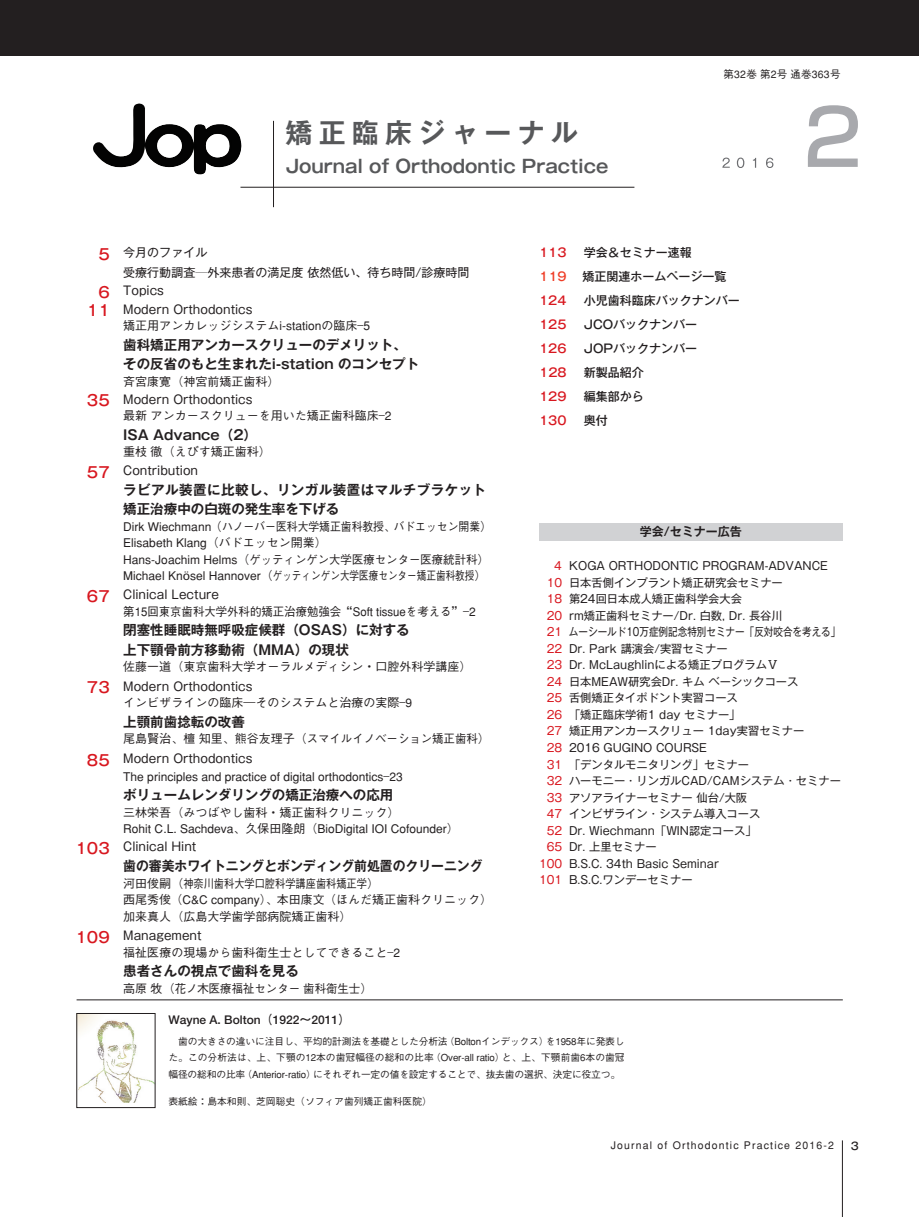
<style>
.page{position:relative;width:919px;height:1217px;background:#fff}
.page>*{position:absolute;margin:0;border:0;box-sizing:border-box;transform-origin:0 0}
.t1{font:500 77.4px "Shin Go";color:#a8a9ad}
.t2{font:27px "Gothic MB101 De B";letter-spacing:.23em;color:#57585a}
.t3{font:18px "Gothic MB101 De B";color:#57585a}
.t4{font:13.5px/19.5px "Gothic MB101 De B";color:#231f20}
.t5{font:13.5px/19.5px "Gothic MB101 De B";letter-spacing:.035em;color:#231f20}
.t6{font:13.5px "Gothic MB101 De B";color:#231f20;scale:.95 1}
.t7{font:500 12px/16.5px "Gothic BBB";color:#231f20}
.t8{font:12px/19.5px "Gothic MB101";color:#231f20}
.t9{font:500 12px "Gothic MB101";color:#231f20}
.t10{font:500 12px "Gothic BBB";color:#231f20;scale:.95 1}
.t11{font:700 12px "Futo Go B101";color:#231f20}
.t12{font:500 12px "Gothic MB101";color:#d8171f}
.t13{font:12px "Gothic MB101 De B";color:#231f20}
.t14{font:500 12px "Gothic MB101";color:#ef3c25}
.t15{font:11.25px "Gothic MB101";color:#231f20}
.t16{font:11.25px "Gothic MB101";color:#231f20;scale:.85 1}
.t17{font:500 10.5px "Gothic BBB";letter-spacing:.11em;color:#231f20}
.t18{font:500 10.5px "Gothic BBB";letter-spacing:.015em;color:#231f20}
.t19{font:500 10.5px "Gothic MB101";color:#231f20}
.t20{font:500 9.75px/16.5px "Gothic BBB";letter-spacing:-.015em;color:#231f20;text-align:justify}
.s1{font-weight:500;font-size:15px;color:#d8171f}
.s2{font-family:"Lucida Grande";font-weight:400}
.s3{color:#d8171f}
</style>
<div class="page">
<hr style="left:842px;top:1140px;width:1px;height:76px;background:#231f20">
<div style="left:0;top:0;width:918px;height:55px;background:#231f20"></div>
<div style="left:539px;top:523px;width:303px;height:17px;background:#d1d2d4"></div>
<svg style="left:722px;top:157px;width:51px;height:11px"></svg>
<img style="left:93px;top:103px;width:149px;height:72px">
<hr style="left:77px;top:999px;width:765px;height:1px;background:#231f20">
<hr style="left:273px;top:121px;width:1px;height:86px;background:#231f20">
<hr style="left:240px;top:187px;width:394px;height:1px;background:#231f20">
<img style="left:79px;top:1015px;width:74px;height:87px">
<h2 class="t2" style="left:285px;top:113px;width:294px">矯正臨床ジャーナル</h2>
<h3 class="t3" style="left:285px;top:153px;width:324px">Journal of Orthodontic Practice</h3>
<p class="t18" style="left:723px;top:68px;width:118px">第32巻第2号通巻363号</p>
<h1 class="t1" style="left:804px;top:87px;width:60px">2</h1>
<p class="t8" style="left:123px;top:242px;width:347px;text-indent:-25px"><span class="s1">5</span> 今月のファイル<br>受療行動調査—外来患者の満足度依然低い、待ち時間/診療時間</p>
<p class="t8" style="left:87px;top:280px;width:167px;line-height:18.6px;text-indent:11px"><span class="s1">6</span> Topics<br><span class="s1">11</span> Modern Orthodontics</p>
<p class="t7" style="left:123px;top:317px;width:248px">矯正用アンカレッジシステムi-stationの臨床—5</p>
<p class="t4" style="left:123px;top:333px;width:297px">歯科矯正用アンカースクリューのデメリット、その反省のもと生まれたi-station のコンセプト</p>
<p class="t7" style="left:123px;top:373px;width:158px">斉宮康寛（神宮前矯正歯科）</p>
<p class="t8" style="left:87px;top:388px;width:167px"><span class="s1">35</span> Modern Orthodontics</p>
<p class="t7" style="left:123px;top:407px;width:270px">最新アンカースクリューを用いた矯正歯科臨床—2</p>
<p class="t4" style="left:123px;top:423px;width:135px">ISA Advance（2）</p>
<p class="t7" style="left:123px;top:443px;width:149px">重枝徹（えびす矯正歯科）</p>
<p class="t8" style="left:87px;top:459px;width:113px"><span class="s1">57</span> Contribution</p>
<p class="t5" style="left:123px;top:478px;width:364px">ラビアル装置に比較し、リンガル装置はマルチブラケット矯正治療中の白斑の発生率を下げる</p>
<p class="t7" style="left:123px;top:518px;width:370px">Dirk Wiechmann（ハノーバー医科大学矯正歯科教授、バドエッセン開業）Elisabeth Klang（バドエッセン開業）<br>Hans-Joachim Helms（ゲッティンゲン大学医療センター医療統計科）Michael Kn<span class="s2">ö</span>sel Hannover（ゲッティンゲン大学医療センター矯正歯科教授）</p>
<p class="t8" style="left:87px;top:583px;width:134px"><span class="s1">67</span> Clinical Lecture</p>
<p class="t10" style="left:123px;top:604px;width:372px">第15回東京歯科大学外科的矯正治療勉強会“Soft tissueを考える”—2</p>
<p class="t4" style="left:123px;top:619px;width:288px">閉塞性睡眠時無呼吸症候群（OSAS）に対する上下顎骨前方移動術（MMA）の現状</p>
<p class="t7" style="left:123px;top:659px;width:350px">佐藤一道（東京歯科大学オーラルメディシン・口腔外科学講座）</p>
<p class="t8" style="left:87px;top:675px;width:167px"><span class="s1">73</span> Modern Orthodontics</p>
<p class="t7" style="left:123px;top:694px;width:290px">インビザラインの臨床—そのシステムと治療の実際—9</p>
<p class="t4" style="left:123px;top:710px;width:123px">上顎前歯捻転の改善</p>
<p class="t7" style="left:123px;top:730px;width:368px">尾島賢治、檀知里、熊谷友理子（スマイルイノベーション矯正歯科）</p>
<p class="t8" style="left:87px;top:747px;width:167px"><span class="s1">85</span> Modern Orthodontics</p>
<p class="t7" style="left:123px;top:768px;width:281px">The principles and practice of digital orthodontics—23</p>
<p class="t4" style="left:123px;top:784px;width:272px">ボリュームレンダリングの矯正治療への応用</p>
<p class="t7" style="left:123px;top:804px;width:337px">三林栄吾（みつばやし歯科・矯正歯科クリニック）<br>Rohit C.L. Sachdeva、久保田隆朗（BioDigital IOI Cofounder）</p>
<p class="t8" style="left:76px;top:835px;width:122px"><span class="s1">103</span> Clinical Hint</p>
<p class="t6" style="left:123px;top:856px;width:379px">歯の審美ホワイトニングとボンディング前処置のクリーニング</p>
<p class="t7" style="left:123px;top:875px;width:370px">河田俊嗣（神奈川歯科大学口腔科学講座歯科矯正学）<br>西尾秀俊（C&amp;C company）、本田康文（ほんだ矯正歯科クリニック）加来真人（広島大学歯学部病院矯正歯科）</p>
<p class="t8" style="left:76px;top:924px;width:127px"><span class="s1">109</span> Management</p>
<p class="t7" style="left:123px;top:944px;width:278px">福祉医療の現場から歯科衛生士としてできること—2</p>
<p class="t4" style="left:123px;top:959px;width:177px">患者さんの視点で歯科を見る</p>
<p class="t7" style="left:123px;top:980px;width:250px">高原牧（花ノ木医療福祉センター歯科衛生士）</p>
<p class="t12" style="left:539px;top:244px;width:29px">113</p>
<p class="t9" style="left:584px;top:244px;width:109px">学会＆セミナー速報</p>
<p class="t14" style="left:539px;top:268px;width:29px">119</p>
<p class="t9" style="left:582px;top:268px;width:145px">矯正関連ホームページ一覧</p>
<p class="t12" style="left:539px;top:292px;width:29px">124</p>
<p class="t9" style="left:584px;top:292px;width:157px">小児歯科臨床バックナンバー</p>
<p class="t12" style="left:539px;top:316px;width:29px">125</p>
<p class="t9" style="left:584px;top:316px;width:115px">JCOバックナンバー</p>
<p class="t12" style="left:539px;top:340px;width:29px">126</p>
<p class="t9" style="left:584px;top:340px;width:115px">JOPバックナンバー</p>
<p class="t12" style="left:539px;top:364px;width:29px">128</p>
<p class="t9" style="left:584px;top:364px;width:61px">新製品紹介</p>
<p class="t12" style="left:539px;top:388px;width:29px">129</p>
<p class="t9" style="left:584px;top:388px;width:61px">編集部から</p>
<p class="t12" style="left:539px;top:412px;width:29px">130</p>
<p class="t9" style="left:584px;top:412px;width:25px">奥付</p>
<p class="t13" style="left:639px;top:523px;width:103px">学会/セミナー広告</p>
<p class="t15" style="left:554px;top:558px;width:275px"><span class="s3">4</span> KOGA ORTHODONTIC PROGRAM-ADVANCE</p>
<p class="t15" style="left:546px;top:574px;width:238px"><span class="s3">10</span> 日本舌側インプラント矯正研究会セミナー</p>
<p class="t15" style="left:546px;top:591px;width:197px"><span class="s3">18</span> 第24回日本成人矯正歯科学会大会</p>
<p class="t15" style="left:546px;top:607px;width:237px"><span class="s3">20</span> rm矯正歯科セミナー/Dr. 白数, Dr. 長谷川</p>
<p class="t16" style="left:546px;top:624px;width:347px"><span class="s3">21</span> ムーシールド10万症例記念特別セミナー「反対咬合を考える」</p>
<p class="t15" style="left:546px;top:640px;width:182px"><span class="s3">22</span> Dr. Park 講演会/実習セミナー</p>
<p class="t15" style="left:546px;top:657px;width:233px"><span class="s3">23</span> Dr. McLaughlinによる矯正プログラムⅤ</p>
<p class="t15" style="left:546px;top:673px;width:253px"><span class="s3">24</span> 日本MEAW研究会Dr. キムベーシックコース</p>
<p class="t15" style="left:546px;top:690px;width:193px"><span class="s3">25</span> 舌側矯正タイポドント実習コース</p>
<p class="t15" style="left:546px;top:706px;width:195px"><span class="s3">26</span> 「矯正臨床学術1 day セミナー」</p>
<p class="t15" style="left:546px;top:723px;width:259px"><span class="s3">27</span> 矯正用アンカースクリュー 1day実習セミナー</p>
<p class="t15" style="left:546px;top:739px;width:162px"><span class="s3">28</span> 2016 GUGINO COURSE</p>
<p class="t15" style="left:546px;top:756px;width:204px"><span class="s3">31</span> 「デンタルモニタリング」セミナー</p>
<p class="t15" style="left:546px;top:772px;width:296px"><span class="s3">32</span> ハーモニー・リンガルCAD/CAMシステム・セミナー</p>
<p class="t15" style="left:546px;top:789px;width:202px"><span class="s3">33</span> アソアライナーセミナー仙台/大阪</p>
<p class="t15" style="left:546px;top:805px;width:215px"><span class="s3">47</span> インビザライン・システム導入コース</p>
<p class="t15" style="left:546px;top:822px;width:211px"><span class="s3">52</span> Dr. Wiechmann「WIN認定コース」</p>
<p class="t15" style="left:546px;top:838px;width:111px"><span class="s3">65</span> Dr. 上里セミナー</p>
<p class="t15" style="left:539px;top:855px;width:181px"><span class="s3">100</span> B.S.C. 34th Basic Seminar</p>
<p class="t15" style="left:539px;top:871px;width:155px"><span class="s3">101</span> B.S.C.ワンデーセミナー</p>
<p class="t11" style="left:168px;top:1012px;width:183px">Wayne A. Bolton（1922〜2011）</p>
<p class="t20" style="left:168px;top:1033px;width:457px;text-indent:10px">歯の大きさの違いに注目し、平均的計測法を基礎とした分析法（Boltonインデックス）を1958年に発表した。この分析法は、上、下顎の12本の歯冠幅径の総和の比率（Over-all ratio）と、上、下顎前歯6本の歯冠幅径の総和の比率（Anterior-ratio）にそれぞれ一定の値を設定することで、抜去歯の選択、決定に役立つ。</p>
<p class="t20" style="left:168px;top:1093px;width:265px">表紙絵：島本和則、芝岡聡史（ソフィア歯列矯正歯科医院）</p>
<p class="t17" style="left:610px;top:1138px;width:224px">Journal of Orthodontic Practice 2016-2</p>
<p class="t19" style="left:850px;top:1137px;width:9px">3</p>
</div>
